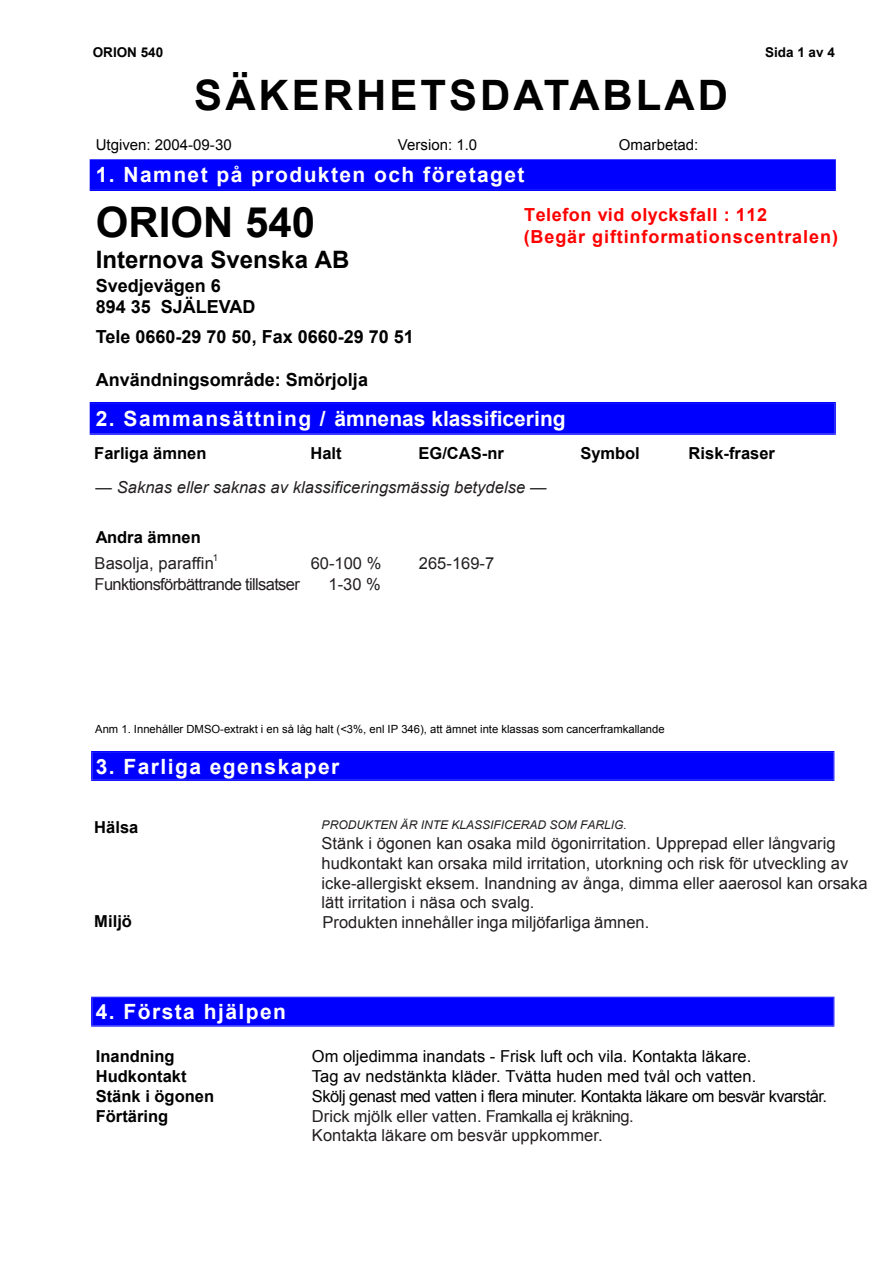
<style>
.page{position:relative;width:893px;height:1263px;background:#fff}
.page>*{position:absolute;margin:0;border:0;box-sizing:border-box;transform-origin:0 0}
.t1{font:700 42px "Arial";letter-spacing:.07em;color:#000}
.t2{font:700 42px "Arial";color:#000}
.t3{font:700 24px "Arial";color:#000}
.t4{font:700 21px "Arial";letter-spacing:.07em;color:#fff}
.t5{font:700 21px "Arial";color:#fff}
.t6{font:700 18px/21.6px "Arial";color:#000}
.t7{font:700 18px/21.3px "Arial";letter-spacing:.045em;color:#f00}
.t8{font:16.5px/19.6px "Arial";color:#231f20}
.t9{font:700 16.5px "Arial";color:#000}
.t10{font:16.5px "Arial";color:#000}
.t11{font:16.5px "Arial";letter-spacing:-.03em;color:#000}
.t12{font:italic 16.5px "Arial";letter-spacing:.005em;color:#231f20}
.t13{font:16.5px "Arial";letter-spacing:-.04em;color:#231f20}
.t14{font:15px "Arial";color:#000}
.t15{font:700 13.5px "Arial";color:#000}
.t16{font:italic 12px "Arial";color:#231f20}
.t17{font:11.25px "Arial";color:#000}
.t18{font:9.6px "Arial";color:#231f20}
</style>
<div class="page">
<div style="left:90px;top:159px;width:745px;height:31px;background:#00f"></div>
<hr style="left:90px;top:190px;width:745px;height:1px;background:#00f">
<div style="left:90px;top:403px;width:744px;height:31px;background:#00f"></div>
<hr style="left:90px;top:402px;width:745px;height:1px;background:#00f">
<hr style="left:90px;top:434px;width:745px;height:1px;background:#00f">
<hr style="left:834px;top:403px;width:1px;height:31px;background:#00f">
<div style="left:92px;top:752px;width:741px;height:28px;background:#00f"></div>
<hr style="left:91px;top:751px;width:743px;height:1px;background:#00f">
<hr style="left:91px;top:780px;width:743px;height:1px;background:#00f">
<svg style="left:91px;top:752px;width:1px;height:28px"></svg>
<svg style="left:833px;top:752px;width:1px;height:28px"></svg>
<div style="left:92px;top:998px;width:741px;height:28px;background:#00f"></div>
<hr style="left:91px;top:997px;width:743px;height:1px;background:#00f">
<hr style="left:91px;top:1026px;width:743px;height:1px;background:#00f">
<svg style="left:91px;top:998px;width:1px;height:28px"></svg>
<svg style="left:833px;top:998px;width:1px;height:28px"></svg>
<p class="t15" style="left:93px;top:43px;width:72px">ORION 540</p>
<p class="t15" style="left:765px;top:43px;width:71px">Sida 1 av 4</p>
<p class="t1" style="left:194px;top:67px;width:535px">SÄKERHETSDATABLAD</p>
<p class="t14" style="left:96px;top:135px;width:137px">Utgiven: 2004-09-30</p>
<p class="t14" style="left:398px;top:135px;width:81px">Version: 1.0</p>
<p class="t14" style="left:618px;top:135px;width:81px">Omarbetad:</p>
<p class="t4" style="left:96px;top:161px;width:430px">1. Namnet på produkten och företaget</p>
<p class="t2" style="left:96px;top:195px;width:221px">ORION 540</p>
<p class="t3" style="left:96px;top:243px;width:255px">Internova Svenska AB</p>
<p class="t6" style="left:96px;top:275px;width:161px">Svedjevägen 6<br>894 35 SJÄLEVAD</p>
<p class="t6" style="left:96px;top:327px;width:319px">Tele 0660-29 70 50, Fax 0660-29 70 51</p>
<p class="t7" style="left:523px;top:205px;width:316px">Telefon vid olycksfall : 112<br>(Begär giftinformationscentralen)</p>
<p class="t6" style="left:96px;top:369px;width:274px">Användningsområde: Smörjolja</p>
<p class="t5" style="left:96px;top:405px;width:471px">2. Sammansättning / ämnenas klassificering</p>
<p class="t9" style="left:94px;top:442px;width:114px">Farliga ämnen</p>
<p class="t9" style="left:310px;top:442px;width:33px">Halt</p>
<p class="t9" style="left:418px;top:442px;width:87px">EG/CAS-nr</p>
<p class="t9" style="left:580px;top:442px;width:61px">Symbol</p>
<p class="t9" style="left:688px;top:442px;width:88px">Risk-fraser</p>
<p class="t12" style="left:95px;top:477px;width:452px">— Saknas eller saknas av klassificeringsmässig betydelse —</p>
<p class="t9" style="left:96px;top:527px;width:106px">Andra ämnen</p>
<p class="t18" style="left:213px;top:551px;width:7px">1</p>
<p class="t13" style="left:95px;top:573px;width:207px">Funktionsförbättrande tillsatser</p>
<p class="t8" style="left:328px;top:574px;width:54px">1-30 %</p>
<p class="t8" style="left:95px;top:554px;width:121px">Basolja, paraffin</p>
<p class="t8" style="left:311px;top:554px;width:72px">60-100 %</p>
<p class="t8" style="left:419px;top:554px;width:77px">265-169-7</p>
<p class="t17" style="left:95px;top:721px;width:571px">Anm 1. Innehåller DMSO-extrakt i en så låg halt (&lt;3%, enl IP 346), att ämnet inte klassas som cancerframkallande</p>
<p class="t4" style="left:96px;top:753px;width:245px">3. Farliga egenskaper</p>
<p class="t9" style="left:94px;top:817px;width:46px">Hälsa</p>
<p class="t9" style="left:94px;top:910px;width:39px">Miljö</p>
<p class="t16" style="left:321px;top:817px;width:307px">PRODUKTEN ÄR INTE KLASSIFICERAD SOM FARLIG.</p>
<p class="t8" style="left:321px;top:834px;width:547px">Stänk i ögonen kan osaka mild ögonirritation. Upprepad eller långvarig hudkontakt kan orsaka mild irritation, utorkning och risk för utveckling av icke-allergiskt eksem. Inandning av ånga, dimma eller aaerosol kan orsaka lätt irritation i näsa och svalg.<br>Produkten innehåller inga miljöfarliga ämnen.</p>
<p class="t4" style="left:96px;top:998px;width:192px">4. Första hjälpen</p>
<p class="t9" style="left:96px;top:1045px;width:80px">Inandning</p>
<p class="t10" style="left:312px;top:1045px;width:441px">Om oljedimma inandats - Frisk luft och vila. Kontakta läkare.</p>
<p class="t9" style="left:96px;top:1065px;width:92px">Hudkontakt</p>
<p class="t10" style="left:312px;top:1065px;width:446px">Tag av nedstänkta kläder. Tvätta huden med tvål och vatten.</p>
<p class="t9" style="left:96px;top:1085px;width:120px">Stänk i ögonen</p>
<p class="t11" style="left:312px;top:1085px;width:516px">Skölj genast med vatten i flera minuter. Kontakta läkare om besvär kvarstår.</p>
<p class="t9" style="left:96px;top:1105px;width:74px">Förtäring</p>
<p class="t8" style="left:312px;top:1106px;width:323px">Drick mjölk eller vatten. Framkalla ej kräkning.<br>Kontakta läkare om besvär uppkommer.</p>
</div>
